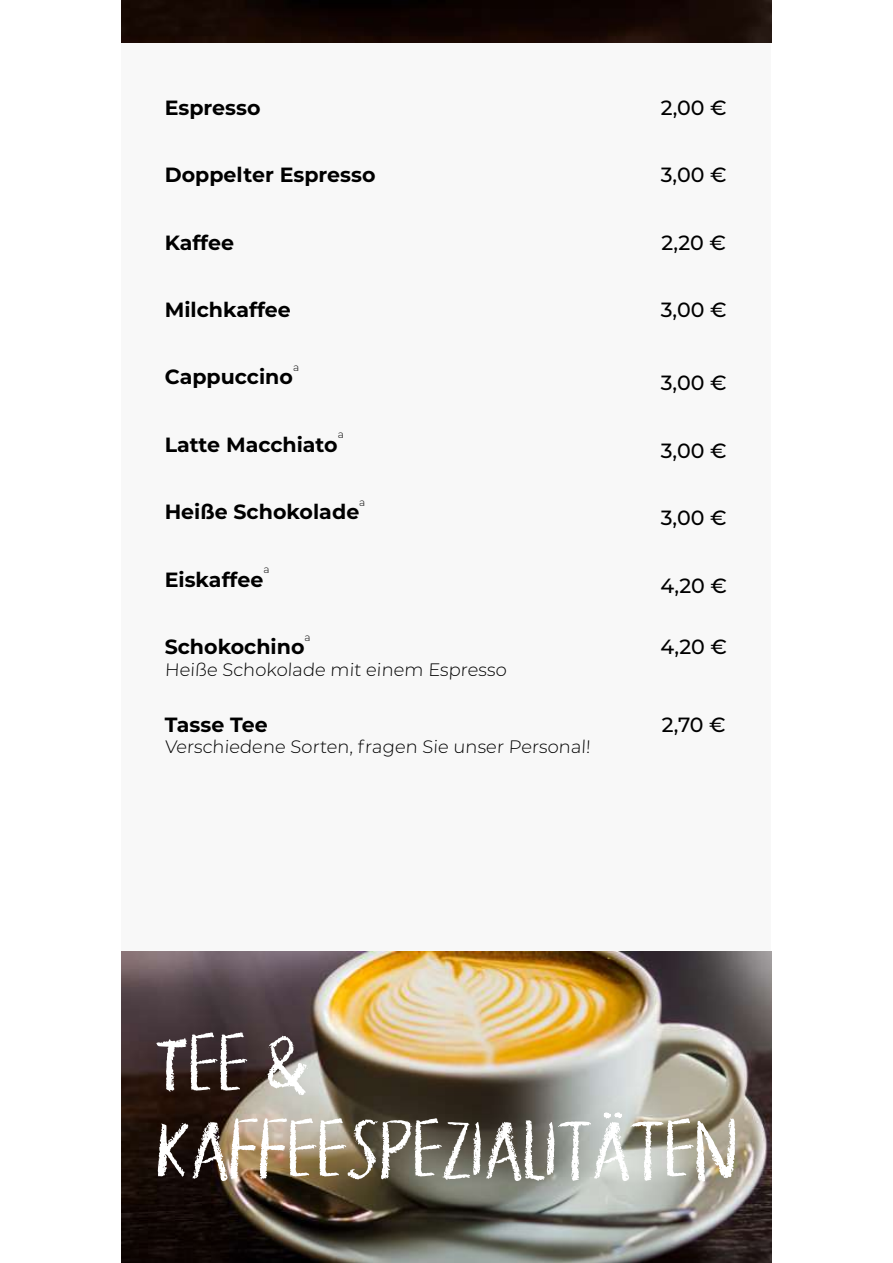
<style>
.page{position:relative;width:893px;height:1263px;background:#fff}
.page>*{position:absolute;margin:0;border:0;box-sizing:border-box;transform-origin:0 0}
.t1{font:85.8px/85.8px "Pigment DEMO";color:#fff}
.t2{font:700 20.55px "Montserrat";color:#000}
.t3{font:500 20.55px "Montserrat";color:#000}
.t4{font:300 18px "Montserrat";color:#000}
.t5{font:300 10.5px "Montserrat";color:#000}
</style>
<div class="page">
<div style="left:122px;top:43px;width:649px;height:909px;background:#f8f8f8"></div>
<img style="left:122px;top:951px;width:649px;height:312px">
<img style="left:122px;top:0;width:649px;height:43px">
<p class="t2" style="left:165px;top:95px;width:97px">Espresso</p>
<p class="t3" style="left:661px;top:95px;width:67px">2,00 €</p>
<p class="t2" style="left:165px;top:162px;width:212px">Doppelter Espresso</p>
<p class="t3" style="left:661px;top:162px;width:67px">3,00 €</p>
<p class="t2" style="left:165px;top:230px;width:71px">Kaffee</p>
<p class="t3" style="left:661px;top:230px;width:66px">2,20 €</p>
<p class="t2" style="left:165px;top:297px;width:128px">Milchkaffee</p>
<p class="t3" style="left:661px;top:297px;width:67px">3,00 €</p>
<p class="t5" style="left:293px;top:361px;width:8px">a</p>
<p class="t2" style="left:165px;top:365px;width:130px">Cappuccino</p>
<p class="t5" style="left:338px;top:428px;width:8px">a</p>
<p class="t2" style="left:165px;top:432px;width:175px">Latte Macchiato</p>
<p class="t5" style="left:359px;top:496px;width:8px">a</p>
<p class="t2" style="left:165px;top:499px;width:196px">Heiße Schokolade</p>
<p class="t5" style="left:263px;top:563px;width:8px">a</p>
<p class="t2" style="left:165px;top:567px;width:100px">Eiskaffee</p>
<p class="t5" style="left:305px;top:631px;width:8px">a</p>
<p class="t4" style="left:165px;top:658px;width:345px">Heiße Schokolade mit einem Espresso</p>
<p class="t2" style="left:165px;top:634px;width:141px">Schokochino</p>
<p class="t2" style="left:165px;top:712px;width:105px">Tasse Tee</p>
<p class="t4" style="left:165px;top:736px;width:428px">Verschiedene Sorten, fragen Sie unser Personal!</p>
<p class="t3" style="left:661px;top:370px;width:67px">3,00 €</p>
<p class="t3" style="left:661px;top:438px;width:67px">3,00 €</p>
<p class="t3" style="left:661px;top:505px;width:67px">3,00 €</p>
<p class="t3" style="left:660px;top:573px;width:68px">4,20 €</p>
<p class="t3" style="left:660px;top:634px;width:68px">4,20 €</p>
<p class="t3" style="left:662px;top:712px;width:66px">2,70 €</p>
<h1 class="t1" style="left:156px;top:1030px;width:583px">TEE &amp;<br>KAFFEESPEZIALITÄTEN</h1>
</div>
